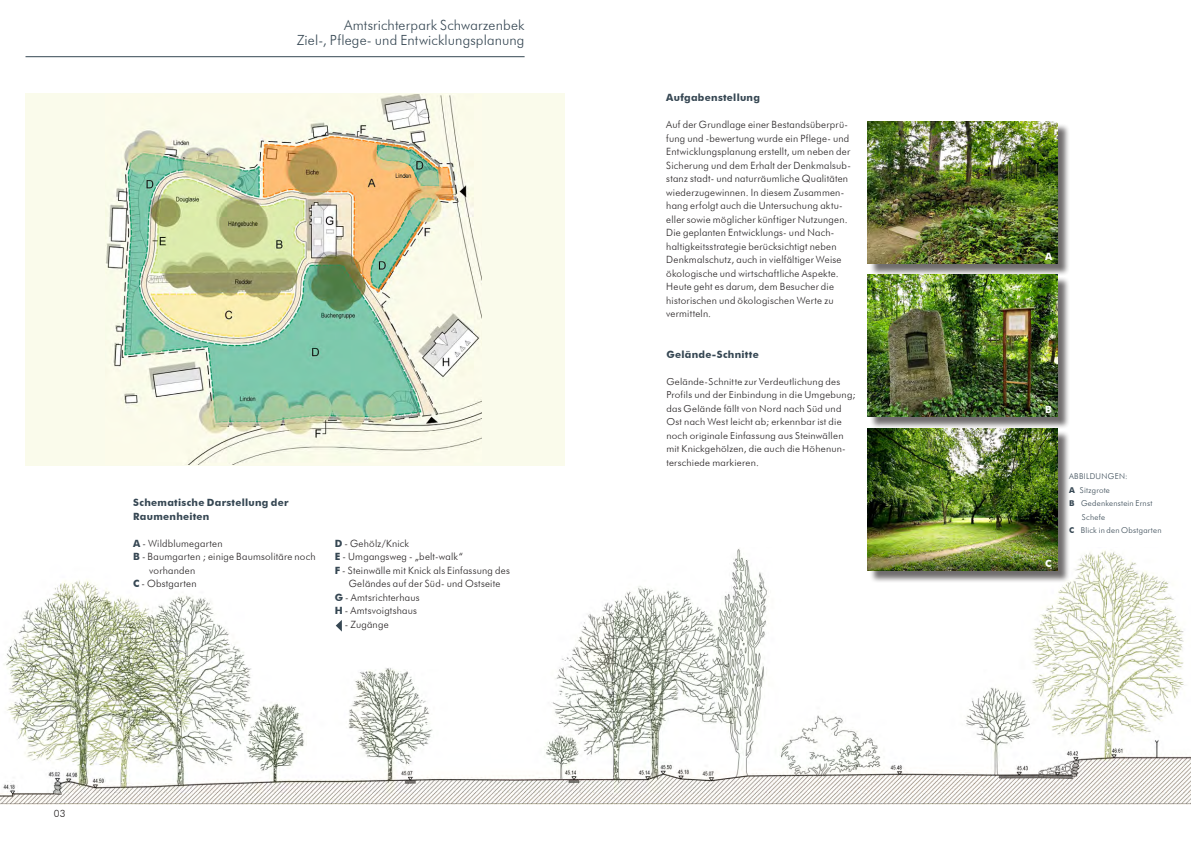
<style>
.page{position:relative;width:1191px;height:842px;background:#fff}
.page>*{position:absolute;margin:0;border:0;box-sizing:border-box;transform-origin:0 0}
.Kolumnentitel_LINKE{font:300 14px "Futura BT";letter-spacing:.01em;color:#364753}
.Text_NORMAL_ERSTER_A{font:300 10px/13.5px "Futura BT";letter-spacing:.02em;color:#231f20}
.Bildunterschrift_REC{font:700 10px/13.5px "Futura BT";letter-spacing:.03em;color:#364753}
.Kolumnentitel_LINKE-2{font:700 10px "Futura BT";color:#fff}
.Text_NORMAL{font:300 10px "Futura BT";color:#231f20}
.Text_NORMAL_ERSTER_A-2{font:300 9.6px/13.5px "Futura BT";letter-spacing:.02em;color:#231f20;scale:1.04 1}
.Bildunterschrift_LIN{font:300 8px/13.5px "Futura BT";letter-spacing:.03em;color:#364753}
.s1{font-weight:700;color:#364753}
.s2{font-weight:700}
</style>
<div class="page">
<div style="left:26px;top:94px;width:539px;height:372px;background:#fafbeb"></div>
<hr style="left:26px;top:56px;width:498px;height:1px;background:#364753">
<img style="left:0;top:548px;width:1191px;height:256px">
<img style="left:106px;top:94px;width:375px;height:371px">
<div style="left:869px;top:123px;width:201px;height:153px;background:#231f20;opacity:.65"></div>
<img style="left:868px;top:122px;width:189px;height:142px">
<div style="left:869px;top:276px;width:201px;height:153px;background:#231f20;opacity:.65"></div>
<img style="left:868px;top:275px;width:189px;height:142px">
<div style="left:869px;top:430px;width:201px;height:153px;background:#231f20;opacity:.65"></div>
<img style="left:868px;top:428px;width:189px;height:143px">
<svg style="left:336px;top:620px;width:6px;height:12px"></svg>
<p class="Kolumnentitel_LINKE" style="left:344px;top:17px;width:182px">Amtsrichterpark Schwarzenbek</p>
<p class="Kolumnentitel_LINKE" style="left:297px;top:32px;width:229px">Ziel-, Pflege- und Entwicklungsplanung</p>
<p class="Bildunterschrift_REC" style="left:133px;top:496px;width:157px">Schematische Darstellung der<br>Raumenheiten</p>
<p class="Text_NORMAL_ERSTER_A" style="left:133px;top:536px;width:91px"><span class="s1">A</span> - Wildblumegarten</p>
<p class="Text_NORMAL_ERSTER_A" style="left:149px;top:550px;width:168px;text-indent:-16px"><span class="s1">B</span> - Baumgarten ; einige Baumsolitäre noch vorhanden</p>
<p class="Text_NORMAL_ERSTER_A" style="left:133px;top:577px;width:65px"><span class="s1">C</span> - Obstgarten</p>
<p class="Text_NORMAL_ERSTER_A" style="left:335px;top:536px;width:76px"><span class="s1">D</span> - Gehölz/Knick</p>
<p class="Text_NORMAL_ERSTER_A" style="left:335px;top:550px;width:130px"><span class="s1">E</span> - Umgangsweg - „belt-walk“</p>
<p class="Text_NORMAL_ERSTER_A" style="left:335px;top:563px;width:177px;text-align:center"><span class="s1">F</span> - Steinwälle mit Knick als Einfassung des<br>Geländes auf der Süd- und Ostseite</p>
<p class="Text_NORMAL_ERSTER_A" style="left:335px;top:590px;width:86px"><span class="s1">G</span> - Amtsrichterhaus</p>
<p class="Text_NORMAL_ERSTER_A" style="left:335px;top:604px;width:84px"><span class="s1">H</span> - Amtsvoigtshaus</p>
<p class="Text_NORMAL_ERSTER_A" style="left:345px;top:617px;width:45px">- Zugänge</p>
<p class="Text_NORMAL" style="left:54px;top:807px;width:13px">03</p>
<p class="Bildunterschrift_REC" style="left:666px;top:91px;width:95px">Aufgabenstellung</p>
<p class="Text_NORMAL_ERSTER_A" style="left:666px;top:118px;width:186px">Auf der Grundlage einer Bestandsüberprü&shy;fung und -bewertung wurde ein Pflege- und Entwicklungsplanung erstellt, um neben der Sicherung und dem Erhalt der Denkmalsub&shy;stanz stadt- und naturräumliche Qualitäten wiederzugewinnen. In diesem Zusammen&shy;hang erfolgt auch die Untersuchung aktu&shy;eller sowie möglicher künftiger Nutzungen.<br>Die geplanten Entwicklungs- und Nach&shy;haltigkeitsstrategie berücksichtigt neben Denkmalschutz, auch in vielfältiger Weise ökologische und wirtschaftliche Aspekte.</p>
<p class="Text_NORMAL_ERSTER_A" style="left:666px;top:280px;width:169px;text-align:justify">Heute geht es darum, dem Besucher die historischen und ökologischen Werte zu vermitteln.</p>
<p class="Bildunterschrift_REC" style="left:666px;top:347px;width:94px">Gelände-Schnitte</p>
<p class="Text_NORMAL_ERSTER_A-2" style="left:666px;top:374px;width:183px">Gelände-Schnitte zur Verdeutlichung des Profils und der Einbindung in die Umgebung; das Gelände fällt von Nord nach Süd und Ost nach West leicht ab; erkennbar ist die noch originale Einfassung aus Steinwällen mit Knickgehölzen, die auch die Höhenun&shy;terschiede markieren.</p>
<p class="Kolumnentitel_LINKE-2" style="left:1045px;top:251px;width:9px">A</p>
<p class="Kolumnentitel_LINKE-2" style="left:1045px;top:404px;width:8px">B</p>
<p class="Kolumnentitel_LINKE-2" style="left:1045px;top:557px;width:8px">C</p>
<p class="Bildunterschrift_LIN" style="left:1069px;top:470px;width:60px">ABBILDUNGEN:</p>
<p class="Bildunterschrift_LIN" style="left:1069px;top:483px;width:42px"><span class="s2">A</span> Sitzgrote</p>
<p class="Bildunterschrift_LIN" style="left:1082px;top:497px;width:72px;text-indent:-13px"><span class="s2">B</span> Gedenkenstein Ernst<br>Schefe</p>
<p class="Bildunterschrift_LIN" style="left:1069px;top:524px;width:94px"><span class="s2">C</span> Blick in den Obstgarten</p>
</div>
